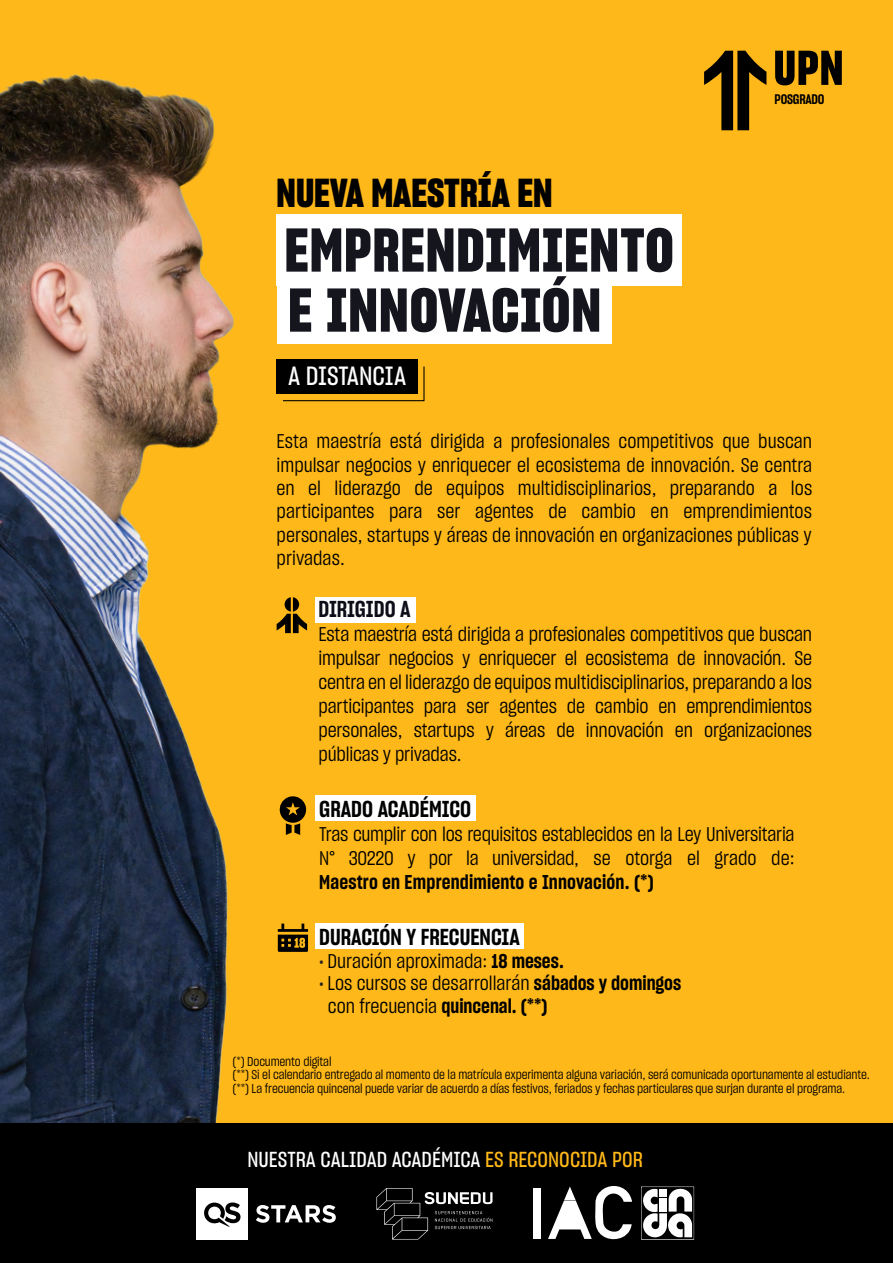
<style>
.page{position:relative;width:893px;height:1263px;background:#fff}
.page>*{position:absolute;margin:0;border:0;box-sizing:border-box;transform-origin:0 0}
.t1{font:60px/60px "Sharp Grotesk Bold 15";letter-spacing:.02em;color:#14151d}
.t2{font:39.3px "Sharp Grotesk Bold 15";color:#000}
.t3{font:25.95px "Sharp Grotesk Medium 15";letter-spacing:-.005em;color:#fff}
.t4{font:22.5px "Sharp Grotesk Semi Bold 15";color:#000}
.t5{font:22.5px "Sharp Grotesk Semi Bold 15";color:#0c0d17}
.t6{font:21.3px "Sharp Grotesk Medium 15";color:#fff}
.t7{font:19.5px/24px "Sharp Grotesk Book 15";letter-spacing:-.01em;color:#000;text-align:justify}
.t8{font:19.5px "Sharp Grotesk Semi Bold 15";letter-spacing:.01em;color:#000}
.t9{font:13.65px "Sharp Grotesk Semi Bold 15";letter-spacing:-.015em;color:#000}
.t10{font:12.75px/13.4px "Sharp Grotesk Book 15";letter-spacing:-.01em;color:#000}
.s1{font-family:"Sharp Grotesk Semi Bold 15";color:#222221}
.s2{font-family:"Sharp Grotesk Semi Bold 15"}
.s3{font-family:"Sharp Grotesk Book 15"}
.s4{color:#ffb819}
</style>
<div class="page">
<div style="left:0;top:0;width:893px;height:1123px;background:#ffb819"></div>
<img style="left:0;top:74px;width:299px;height:1049px">
<svg style="left:775px;top:51px;width:67px;height:34px"></svg>
<svg style="left:704px;top:51px;width:62px;height:79px"></svg>
<div style="left:0;top:1123px;width:893px;height:140px;background:#000"></div>
<div style="left:197px;top:1188px;width:51px;height:52px;background:#fff"></div>
<svg style="left:204px;top:1202px;width:36px;height:25px"></svg>
<svg style="left:256px;top:1205px;width:80px;height:18px"></svg>
<svg style="left:376px;top:1188px;width:116px;height:51px"></svg>
<svg style="left:641px;top:1186px;width:53px;height:53px"></svg>
<div style="left:659px;top:1198px;width:8px;height:13px;background:#fff"></div>
<div style="left:659px;top:1189px;width:8px;height:8px;background:#fff"></div>
<div style="left:533px;top:1188px;width:7px;height:51px;background:#fff"></div>
<svg style="left:548px;top:1186px;width:84px;height:54px"></svg>
<div style="left:315px;top:597px;width:101px;height:25px;background:#fff"></div>
<svg style="left:277px;top:597px;width:30px;height:36px"></svg>
<svg style="left:279px;top:796px;width:28px;height:39px"></svg>
<div style="left:315px;top:795px;width:161px;height:25px;background:#fff"></div>
<div style="left:315px;top:923px;width:209px;height:26px;background:#fff"></div>
<svg style="left:278px;top:923px;width:30px;height:29px"></svg>
<div style="left:277px;top:273px;width:335px;height:71px;background:#fff"></div>
<div style="left:277px;top:214px;width:405px;height:72px;background:#fff"></div>
<div style="left:277px;top:359px;width:141px;height:34px;background:#000"></div>
<svg style="left:282px;top:366px;width:143px;height:36px"></svg>
<h2 class="t2" style="left:277px;top:165px;width:277px">NUEVA MAESTRÍA EN</h2>
<h1 class="t1" style="left:285px;top:219px;width:391px">EMPRENDIMIENTO<br>E INNOVACIÓN</h1>
<h3 class="t3" style="left:288px;top:358px;width:119px">A DISTANCIA</h3>
<p class="t9" style="left:775px;top:89px;width:51px">POSGRADO</p>
<p class="t7" style="left:277px;top:429px;width:537px;line-height:23.4px">Esta maestría está dirigida a profesionales competitivos que buscan impulsar negocios y enriquecer el ecosistema de innovación. Se centra en el liderazgo de equipos multidisciplinarios, preparando a los participantes para ser agentes de cambio en emprendimientos personales, startups y áreas de innovación en organizaciones públicas y privadas.</p>
<p class="t5" style="left:318px;top:593px;width:94px">DIRIGIDO A</p>
<p class="t7" style="left:318px;top:621px;width:495px">Esta maestría está dirigida a profesionales competitivos que buscan impulsar negocios y enriquecer el ecosistema de innovación. Se centra en el liderazgo de equipos multidisciplinarios, preparando a los participantes para ser agentes de cambio en emprendimientos personales, startups y áreas de innovación en organizaciones públicas y privadas.</p>
<p class="t4" style="left:319px;top:793px;width:153px">GRADO ACADÉMICO</p>
<p class="t7" style="left:319px;top:821px;width:477px">Tras cumplir con los requisitos establecidos en la Ley Universitaria<br>N° 30220 y por la universidad, se otorga el grado de:</p>
<p class="t8" style="left:319px;top:868px;width:336px">Maestro en Emprendimiento e Innovación. (*)</p>
<p class="t4" style="left:319px;top:922px;width:202px">DURACIÓN Y FRECUENCIA</p>
<p class="t7" style="left:319px;top:949px;width:363px;line-height:22.5px"><span class="s1">·</span> Duración aproximada: <span class="s2">18 meses.<br></span><span class="s1">·</span> Los cursos se desarrollarán <span class="s2">sábados y domingos</span></p>
<p class="t8" style="left:328px;top:992px;width:221px"><span class="s3">con frecuencia</span> quincenal. (**)</p>
<p class="t10" style="left:233px;top:1054px;width:639px">(*) Documento digital<br>(**) Si el calendario entregado al momento de la matrícula experimenta alguna variación, será comunicada oportunamente al estudiante. (**) La frecuencia quincenal puede variar de acuerdo a días festivos, feriados y fechas particulares que surjan durante el programa.</p>
<p class="t6" style="left:247px;top:1144px;width:397px">NUESTRA CALIDAD ACADÉMICA <span class="s4">ES RECONOCIDA POR</span></p>
</div>
